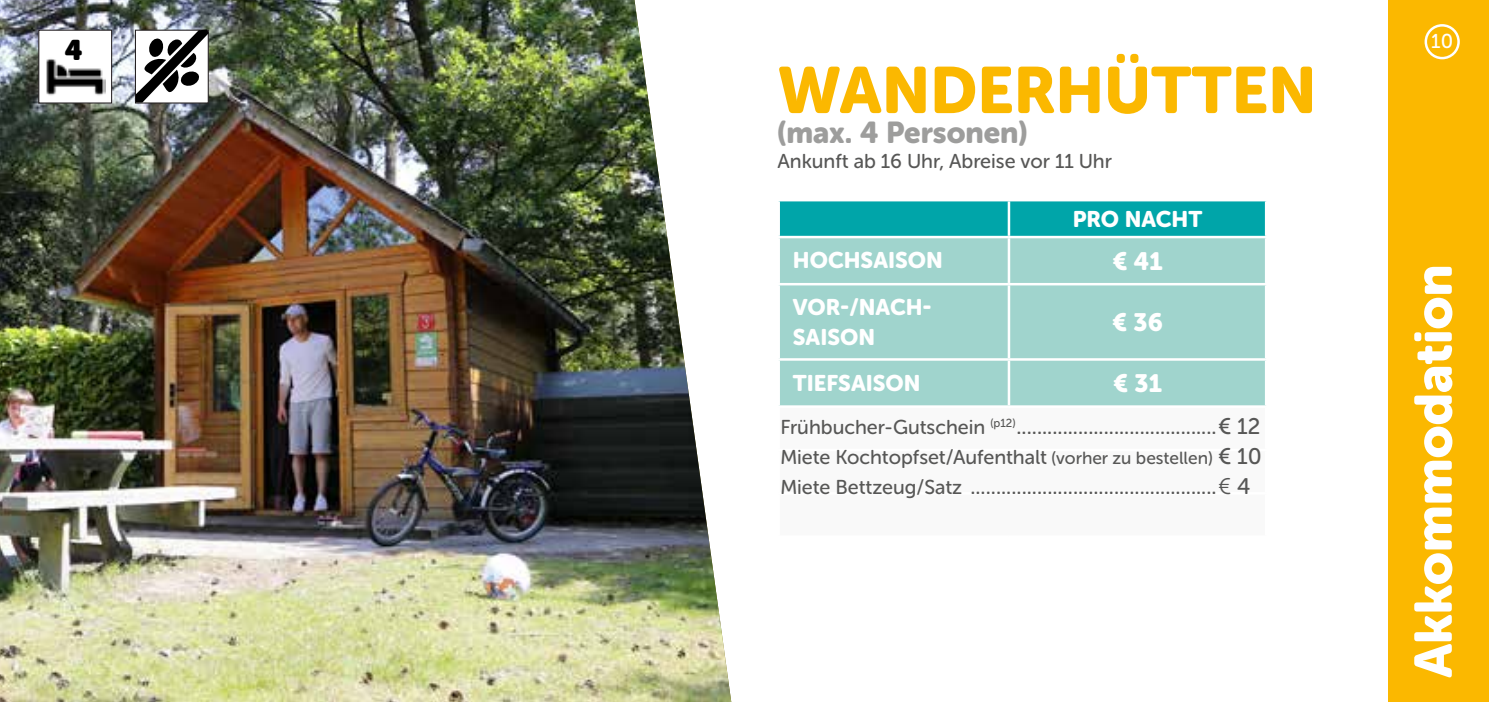
<style>
.page{position:relative;width:1489px;height:702px;background:#fff}
.page>*{position:absolute;margin:0;border:0;box-sizing:border-box;transform-origin:0 0}
.t1{font:65px "Museo Sans Rounded 900";color:#fbb800}
.t2{font:52.5px "Museo Sans Rounded 900";color:#fff}
.t3{font:30px "Museo Sans Rounded 900";color:#9d9d9c}
.t4{font:28px "Museo Sans Rounded";color:#000}
.t5{font:25px "Museo Sans Rounded 900";color:#fff}
.t6{font:22.5px "Museo Sans Rounded 500";color:#575756}
.t7{font:22.5px/30px "Museo Sans Rounded 900";color:#fff}
.t8{font:20px "Museo Sans Rounded 500";color:#575756}
.t9{font:20px "Museo Sans Rounded 500";color:#fff}
.s1{font-size:20px}
.s2{font-size:17.5px}
.s3{font-size:22.5px}
.s4{font-family:"Museo Sans Rounded 300"}
</style>
<div class="page">
<div style="left:1387px;top:0;width:101px;height:702px;background:#fbb800"></div>
<div style="left:780px;top:201px;width:484px;height:35px;background:#00a5a9"></div>
<div style="left:780px;top:238px;width:484px;height:167px;background:#a0d4cd"></div>
<hr style="left:1007px;top:201px;width:3px;height:35px;background:#fff">
<hr style="left:1007px;top:238px;width:3px;height:45px;background:#fff">
<hr style="left:777px;top:283px;width:231px;height:2px;background:#fff">
<hr style="left:1008px;top:283px;width:259px;height:2px;background:#fff">
<hr style="left:1007px;top:285px;width:3px;height:73px;background:#fff">
<hr style="left:777px;top:358px;width:231px;height:2px;background:#fff">
<hr style="left:1008px;top:358px;width:259px;height:2px;background:#fff">
<hr style="left:1007px;top:360px;width:3px;height:45px;background:#fff">
<img style="left:0;top:0;width:731px;height:702px">
<svg style="left:135px;top:29px;width:74px;height:74px"></svg>
<div style="left:38px;top:30px;width:74px;height:73px;background:#fff;border:1px solid #241f21"></div>
<img style="left:46px;top:59px;width:59px;height:37px">
<div style="left:1424px;top:24px;width:35px;height:35px;border:2px solid #fff;border-radius:50%"></div>
<p class="t4" style="left:65px;top:34px;width:19px">4</p>
<h1 class="t1" style="left:777px;top:53px;width:540px">WANDERHÜTTEN</h1>
<h3 class="t3" style="left:777px;top:116px;width:252px">(max. 4 Personen)</h3>
<p class="t8" style="left:777px;top:150px;width:336px">Ankunft ab 16 Uhr, Abreise vor 11 Uhr</p>
<p class="t7" style="left:1072px;top:204px;width:131px">PRO NACHT</p>
<p class="t7" style="left:792px;top:245px;width:151px">HOCHSAISON</p>
<p class="t5" style="left:1112px;top:247px;width:52px">€ 41</p>
<p class="t7" style="left:792px;top:292px;width:140px">VOR-/NACH-<br>SAISON</p>
<p class="t5" style="left:1112px;top:308px;width:52px">€ 36</p>
<p class="t7" style="left:792px;top:368px;width:129px">TIEFSAISON</p>
<p class="t5" style="left:1113px;top:369px;width:50px">€ 31</p>
<p class="t6" style="left:780px;top:414px;width:481px"><span class="s1">Frühbucher-Gutschein</span> <sup>(p12)</sup>.......................................€ 12</p>
<p class="t8" style="left:780px;top:446px;width:483px">Miete Kochtopfset/Aufenthalt <span class="s2">(vorher zu bestellen)</span> <span class="s3">€ 10</span></p>
<p class="t6" style="left:780px;top:474px;width:471px"><span class="s1">Miete Bettzeug/Satz</span> ................................................<span class="s4">€</span> 4</p>
<p class="t9" style="left:1431px;top:31px;width:23px">10</p>
<h2 class="t2" style="left:1403px;top:677px;width:415px;rotate:-90deg">Akkommodation</h2>
</div>
